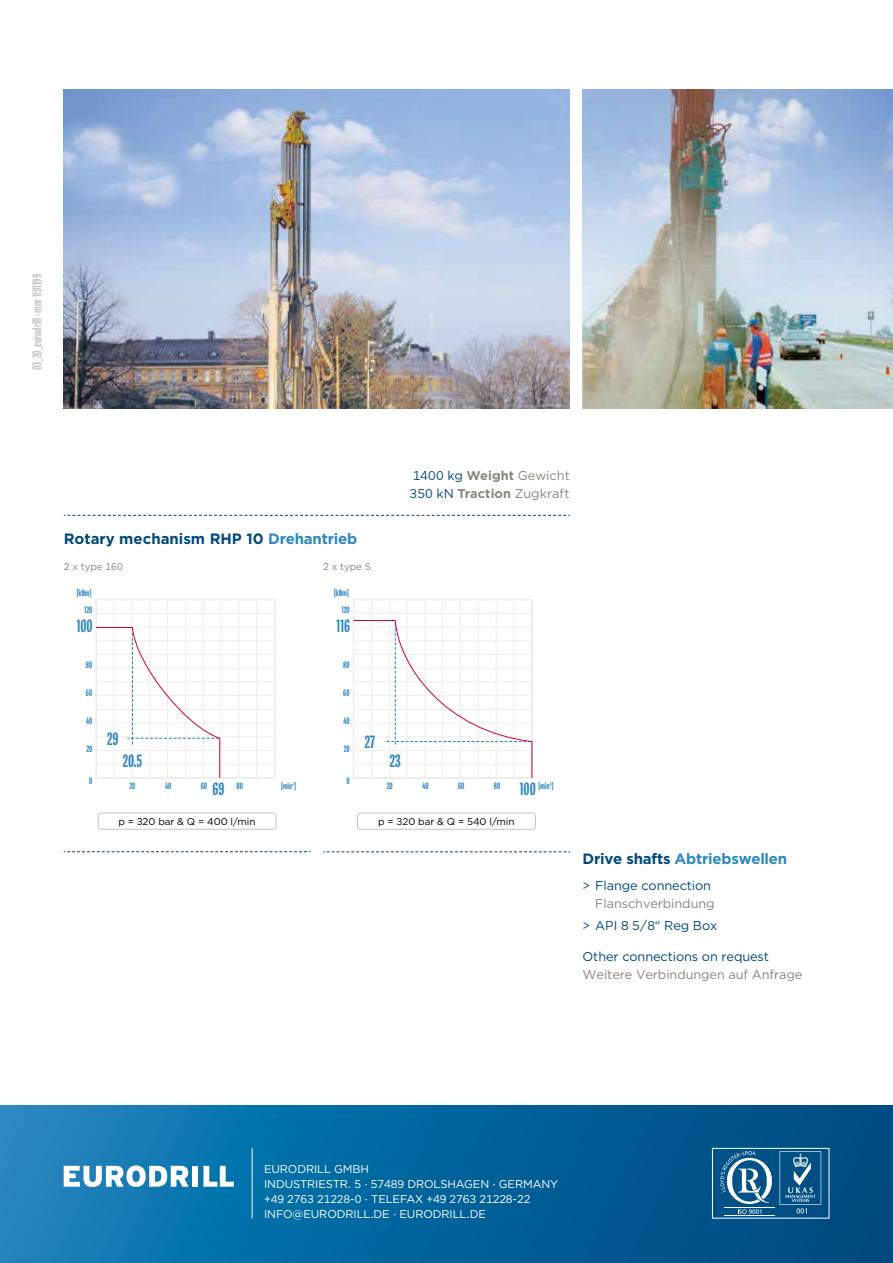
<style>
.page{position:relative;width:893px;height:1263px;background:#fff}
.page>*{position:absolute;margin:0;border:0;box-sizing:border-box;transform-origin:0 0}
.t1{font:600 18.9px "Pilot";color:#2e88c1}
.t2{font:700 15px "Gotham";color:#00497f}
.t3{font:700 15px "Gotham";letter-spacing:-.015em;color:#2e88c1}
.t4{font:600 13.5px "Pilot";color:#c6c5c0}
.t5{font:12.75px/18px "Gotham";letter-spacing:-.01em;color:#87867e}
.t6{font:12.75px "Gotham";letter-spacing:-.01em;color:#00497f}
.t7{font:11.25px/15px "Gotham";letter-spacing:-.01em;color:#fff}
.t8{font:600 9.9px "Pilot";color:#2e88c1}
.t9{font:9.9px "Gotham";letter-spacing:-.005em;color:#000}
.t10{font:9.9px "Gotham";letter-spacing:-.01em;color:#87867e}
.s1{color:#00497f}
.s2{font-weight:700}
.s3{color:#2e88c1}
</style>
<div class="page">
<svg style="left:0;top:1106px;width:893px;height:157px;background:#06659d"></svg>
<hr style="left:725px;top:1207px;width:50px;height:1px;background:#fff">
<svg style="left:720px;top:1151px;width:52px;height:63px"></svg>
<hr style="left:725px;top:1215px;width:50px;height:1px;background:#fff">
<svg style="left:780px;top:1151px;width:41px;height:62px;background:#276a97"></svg>
<div style="left:712px;top:1148px;width:117px;height:70px;border:1px solid #fff"></div>
<hr style="left:252px;top:1148px;width:1px;height:70px;background:#fff">
<div style="left:192px;top:1166px;width:6px;height:21px;background:#fff"></div>
<svg style="left:203px;top:1166px;width:31px;height:21px"></svg>
<svg style="left:64px;top:1165px;width:125px;height:22px"></svg>
<img style="left:583px;top:89px;width:310px;height:319px">
<img style="left:64px;top:89px;width:506px;height:319px">
<svg style="left:64px;top:515px;width:506px;height:1px"></svg>
<svg style="left:64px;top:851px;width:246px;height:1px"></svg>
<hr style="left:274px;top:600px;width:1px;height:178px;background:#efeeec">
<hr style="left:256px;top:600px;width:1px;height:178px;background:#efeeec">
<hr style="left:239px;top:600px;width:1px;height:178px;background:#efeeec">
<hr style="left:221px;top:600px;width:1px;height:178px;background:#efeeec">
<hr style="left:203px;top:600px;width:1px;height:178px;background:#efeeec">
<hr style="left:185px;top:600px;width:1px;height:178px;background:#efeeec">
<hr style="left:167px;top:600px;width:1px;height:178px;background:#efeeec">
<hr style="left:149px;top:600px;width:1px;height:178px;background:#efeeec">
<hr style="left:132px;top:600px;width:1px;height:178px;background:#efeeec">
<hr style="left:114px;top:600px;width:1px;height:178px;background:#efeeec">
<hr style="left:96px;top:600px;width:1px;height:178px;background:#efeeec">
<hr style="left:96px;top:599px;width:179px;height:1px;background:#efeeec">
<hr style="left:96px;top:613px;width:179px;height:1px;background:#efeeec">
<hr style="left:96px;top:627px;width:179px;height:1px;background:#efeeec">
<hr style="left:96px;top:640px;width:179px;height:1px;background:#efeeec">
<hr style="left:96px;top:654px;width:179px;height:1px;background:#efeeec">
<hr style="left:96px;top:668px;width:179px;height:1px;background:#efeeec">
<hr style="left:96px;top:682px;width:179px;height:1px;background:#efeeec">
<hr style="left:96px;top:695px;width:179px;height:1px;background:#efeeec">
<hr style="left:96px;top:709px;width:179px;height:1px;background:#efeeec">
<hr style="left:96px;top:723px;width:179px;height:1px;background:#efeeec">
<hr style="left:96px;top:736px;width:179px;height:1px;background:#efeeec">
<hr style="left:96px;top:750px;width:179px;height:1px;background:#efeeec">
<hr style="left:96px;top:764px;width:179px;height:1px;background:#efeeec">
<hr style="left:96px;top:778px;width:179px;height:1px;background:#efeeec">
<svg style="left:95px;top:626px;width:126px;height:152px"></svg>
<div style="left:98px;top:813px;width:178px;height:16px;border:1px solid #c6c5c0;border-radius:3px"></div>
<svg style="left:323px;top:851px;width:247px;height:1px"></svg>
<hr style="left:532px;top:600px;width:1px;height:178px;background:#efeeec">
<hr style="left:514px;top:600px;width:1px;height:178px;background:#efeeec">
<hr style="left:496px;top:600px;width:1px;height:178px;background:#efeeec">
<hr style="left:478px;top:600px;width:1px;height:178px;background:#efeeec">
<hr style="left:460px;top:600px;width:1px;height:178px;background:#efeeec">
<hr style="left:442px;top:600px;width:1px;height:178px;background:#efeeec">
<hr style="left:425px;top:600px;width:1px;height:178px;background:#efeeec">
<hr style="left:407px;top:600px;width:1px;height:178px;background:#efeeec">
<hr style="left:389px;top:600px;width:1px;height:178px;background:#efeeec">
<hr style="left:371px;top:600px;width:1px;height:178px;background:#efeeec">
<hr style="left:353px;top:600px;width:1px;height:178px;background:#efeeec">
<hr style="left:354px;top:599px;width:178px;height:1px;background:#efeeec">
<hr style="left:354px;top:613px;width:178px;height:1px;background:#efeeec">
<svg style="left:353px;top:619px;width:180px;height:160px"></svg>
<div style="left:357px;top:813px;width:179px;height:16px;border:1px solid #c6c5c0;border-radius:3px"></div>
<p class="t4" style="left:30px;top:370px;width:97px;rotate:-90deg">03_20_eurodrill · mnr 1191199</p>
<p class="t5" style="left:410px;top:466px;width:162px"><span class="s1">1400 kg</span> <span class="s2">Weight</span> Gewicht<br><span class="s1">350 kN</span> <span class="s2">Traction</span> Zugkraft</p>
<h2 class="t2" style="left:64px;top:529px;width:295px">Rotary mechanism RHP 10 <span class="s3">Drehantrieb</span></h2>
<p class="t10" style="left:64px;top:560px;width:61px">2 x type 160</p>
<p class="t10" style="left:323px;top:560px;width:49px">2 x type S</p>
<p class="t8" style="left:77px;top:588px;width:16px">[kNm]</p>
<p class="t8" style="left:334px;top:588px;width:16px">[kNm]</p>
<p class="t8" style="left:84px;top:604px;width:9px">120</p>
<p class="t8" style="left:342px;top:604px;width:9px">120</p>
<h1 class="t1" style="left:77px;top:616px;width:18px">100</h1>
<h1 class="t1" style="left:337px;top:616px;width:15px">116</h1>
<p class="t8" style="left:86px;top:660px;width:8px">80</p>
<p class="t8" style="left:343px;top:660px;width:8px">80</p>
<p class="t8" style="left:86px;top:687px;width:8px">60</p>
<p class="t8" style="left:343px;top:687px;width:8px">60</p>
<p class="t8" style="left:86px;top:715px;width:8px">40</p>
<p class="t8" style="left:343px;top:715px;width:8px">40</p>
<p class="t8" style="left:86px;top:743px;width:7px">20</p>
<h1 class="t1" style="left:107px;top:728px;width:13px">29</h1>
<p class="t8" style="left:344px;top:743px;width:7px">20</p>
<h1 class="t1" style="left:365px;top:732px;width:12px">27</h1>
<h1 class="t1" style="left:123px;top:750px;width:21px">20.5</h1>
<p class="t8" style="left:89px;top:776px;width:5px">0</p>
<p class="t8" style="left:129px;top:780px;width:7px">20</p>
<p class="t8" style="left:165px;top:780px;width:8px">40</p>
<p class="t8" style="left:201px;top:780px;width:8px">60</p>
<p class="t8" style="left:237px;top:780px;width:8px">80</p>
<p class="t8" style="left:281px;top:781px;width:17px">[min<sup>-1</sup>]</p>
<h1 class="t1" style="left:212px;top:779px;width:13px">69</h1>
<p class="t8" style="left:346px;top:776px;width:5px">0</p>
<h1 class="t1" style="left:390px;top:750px;width:12px">23</h1>
<p class="t8" style="left:387px;top:780px;width:7px">20</p>
<p class="t8" style="left:422px;top:780px;width:8px">40</p>
<p class="t8" style="left:458px;top:780px;width:8px">60</p>
<p class="t8" style="left:494px;top:780px;width:8px">80</p>
<p class="t8" style="left:538px;top:781px;width:17px">[min<sup>-1</sup>]</p>
<h1 class="t1" style="left:520px;top:779px;width:18px">100</h1>
<p class="t9" style="left:118px;top:815px;width:139px">p = 320 bar &amp; Q = 400 l/min</p>
<p class="t9" style="left:378px;top:815px;width:138px">p = 320 bar &amp; Q = 540 l/min</p>
<h2 class="t3" style="left:583px;top:848px;width:206px"><span class="s1">Drive shafts</span> Abtriebswellen</h2>
<p class="t6" style="left:583px;top:877px;width:130px">&gt; Flange connection</p>
<p class="t5" style="left:595px;top:894px;width:121px">Flanschverbindung</p>
<p class="t6" style="left:583px;top:918px;width:136px">&gt; API 8 5/8“ Reg Box</p>
<p class="t6" style="left:583px;top:948px;width:188px">Other connections on request</p>
<p class="t5" style="left:583px;top:965px;width:221px">Weitere Verbindungen auf Anfrage</p>
<p class="t7" style="left:264px;top:1161px;width:296px">EURODRILL GMBH<br>INDUSTRIESTR. 5 · 57489 DROLSHAGEN · GERMANY +49 2763 21228-0 · TELEFAX +49 2763 21228-22<br>INFO@EURODRILL.DE · EURODRILL.DE</p>
</div>
